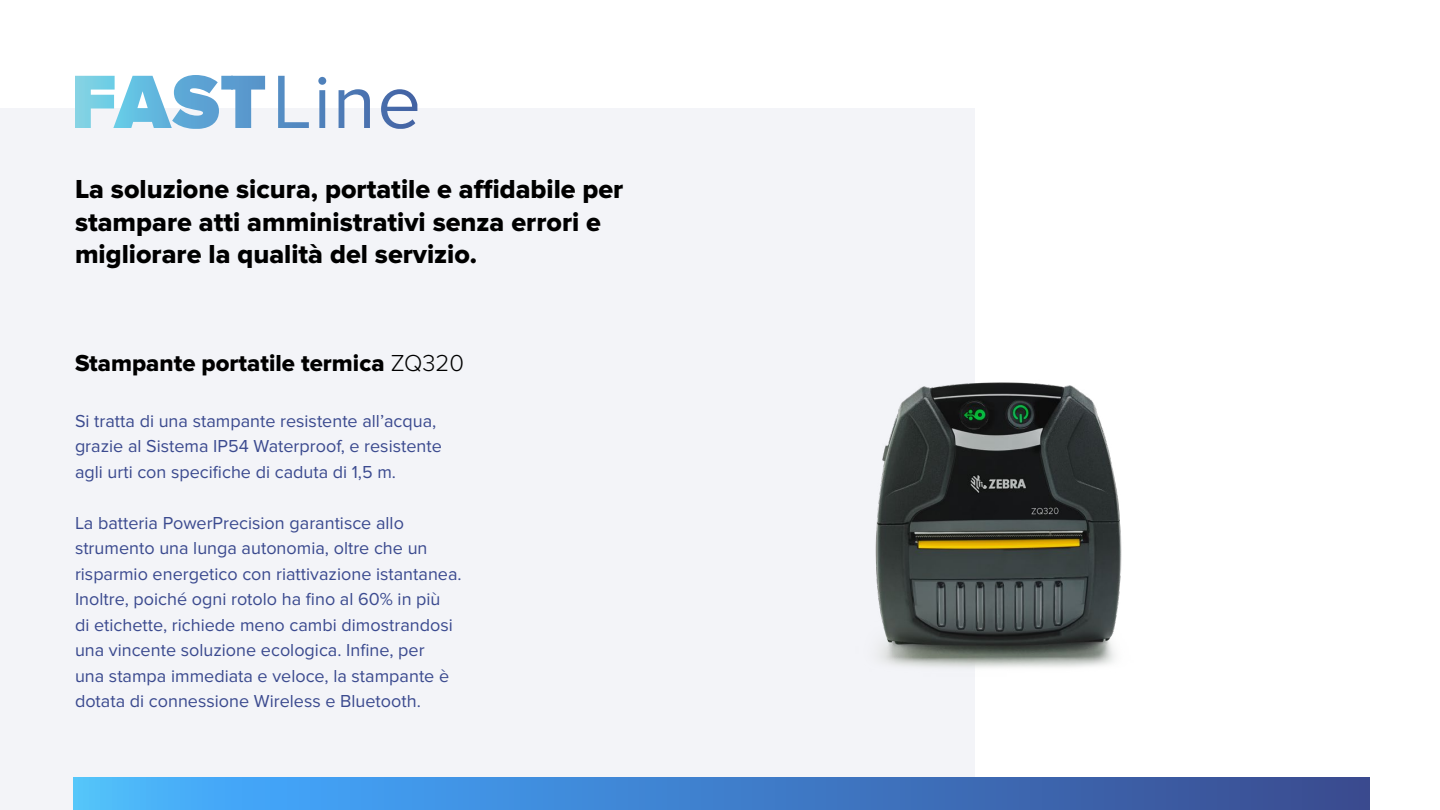
<style>
.page{position:relative;width:1440px;height:810px;background:#fff}
.page>*{position:absolute;margin:0;border:0;box-sizing:border-box;transform-origin:0 0}
.t1{font:27px/32.4px "Proxima Nova Extrabld";color:#000}
.t2{font:24px "Proxima Nova Extrabld";color:#000}
.t3{font:18px/25.5px "Proxima Nova";color:#3b4a8f}
.s1{font-family:"Proxima Nova";font-weight:300}
</style>
<div class="page">
<div style="left:0;top:108px;width:975px;height:702px;background:#f3f4f8"></div>
<div style="left:74px;top:777px;width:1296px;height:33px;background:linear-gradient(to right,#48b7ff,#384890)"></div>
<svg style="left:75px;top:75px;width:342px;height:54px"></svg>
<img style="left:875px;top:382px;width:247px;height:286px">
<h1 class="t1" style="left:75px;top:174px;width:550px">La soluzione sicura, portatile e affidabile per stampare atti amministrativi senza errori e migliorare la qualità del servizio.</h1>
<h2 class="t2" style="left:75px;top:350px;width:391px">Stampante portatile termica <span class="s1">ZQ320</span></h2>
<p class="t3" style="left:75px;top:408px;width:368px">Si tratta di una stampante resistente all’acqua, grazie al Sistema IP54 Waterproof, e resistente agli urti con specifiche di caduta di 1,5 m.</p>
<p class="t3" style="left:75px;top:510px;width:388px">La batteria PowerPrecision garantisce allo strumento una lunga autonomia, oltre che un risparmio energetico con riattivazione istantanea.<br>Inoltre, poiché ogni rotolo ha fino al 60% in più<br>di etichette, richiede meno cambi dimostrandosi una vincente soluzione ecologica. Infine, per<br>una stampa immediata e veloce, la stampante è dotata di connessione Wireless e Bluetooth.</p>
</div>
